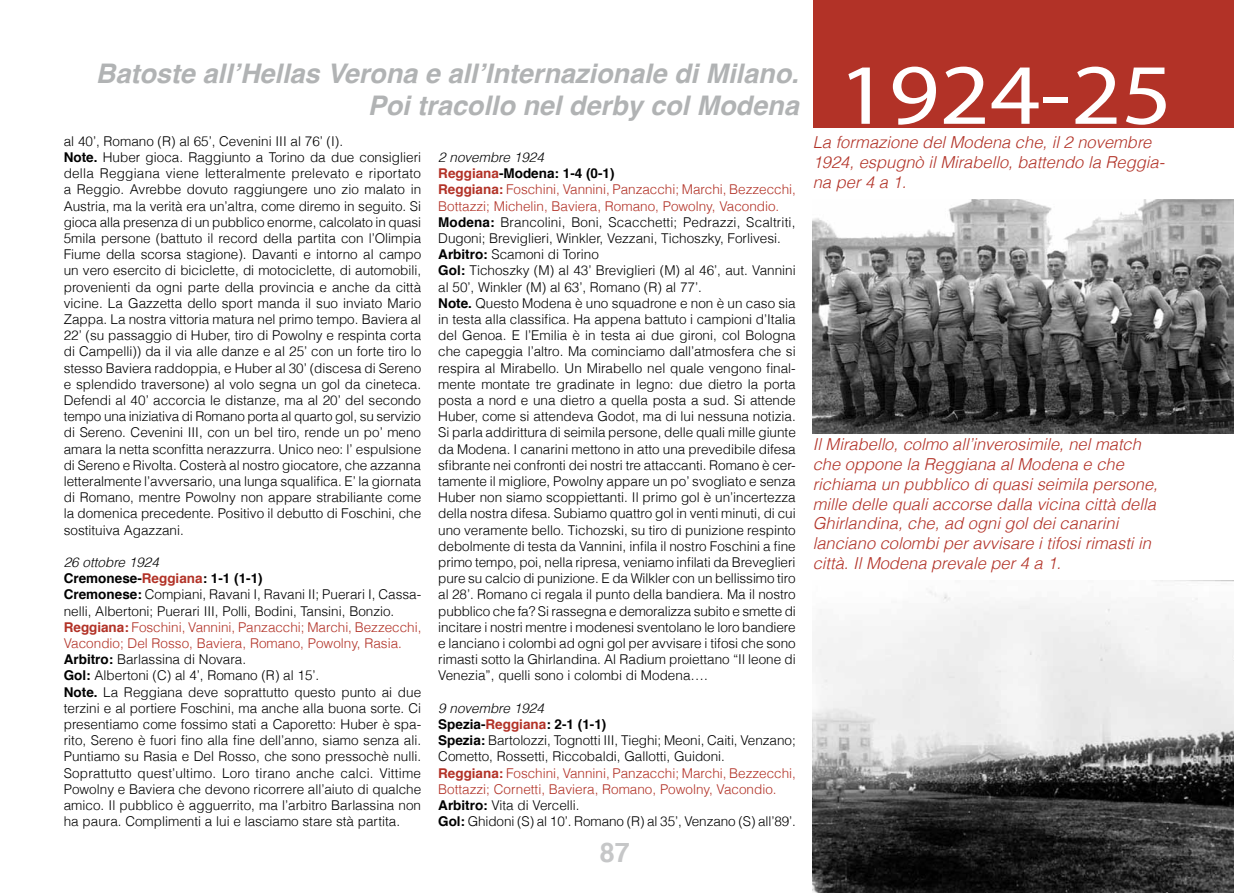
<style>
.page{position:relative;width:1234px;height:893px;background:#fff}
.page>*{position:absolute;margin:0;border:0;box-sizing:border-box;transform-origin:0 0}
.t1{font:86.55px "Myriad Pro";color:#fff;scale:1.14 1}
.t2{font:italic 700 27px/32.4px "Helvetica";color:#b1b3b4;text-align:right}
.t3{font:700 27px "Helvetica";color:#c6c7c8}
.t4{font:italic 300 16.5px/19.8px "Helvetica";color:#b23227}
.t5{font:300 13.5px/16.2px "Helvetica";color:#000}
.s1{font-weight:700}
.s2{font-style:italic}
.s3{font-weight:700;color:#b23227}
.s4{color:#b23227}
</style>
<div class="page">
<div style="left:812px;top:0;width:421px;height:128px;background:#b23227"></div>
<img style="left:812px;top:199px;width:421px;height:235px">
<img style="left:812px;top:580px;width:421px;height:313px">
<h2 class="t2" style="left:96px;top:57px;width:704px">Batoste allʼHellas Verona e allʼInternazionale di Milano.<br>Poi tracollo nel derby col Modena</h2>
<p class="t5" style="left:64px;top:132px;width:359px">al 40’, Romano (R) al 65’, Cevenini III al 76’ (I).<br><span class="s1">Note.</span> Huber gioca. Raggiunto a Torino da due consiglieri della Reggiana viene letteralmente prelevato e riportato a Reggio. Avrebbe dovuto raggiungere uno zio malato in Austria, ma la verità era un’altra, come diremo in seguito. Si gioca alla presenza di un pubblico enorme, calcolato in quasi 5mila persone (battuto il record della partita con l’Olimpia Fiume della scorsa stagione). Davanti e intorno al campo un vero esercito di biciclette, di motociclette, di automobili, provenienti da ogni parte della provincia e anche da città vicine. La Gazzetta dello sport manda il suo inviato Mario Zappa. La nostra vittoria matura nel primo tempo. Baviera al 22’ (su passaggio di Huber, tiro di Powolny e respinta corta di Campelli)) da il via alle danze e al 25’ con un forte tiro lo stesso Baviera raddoppia, e Huber al 30’ (discesa di Sereno e splendido traversone) al volo segna un gol da cineteca.<br>Defendi al 40’ accorcia le distanze, ma al 20’ del secondo tempo una iniziativa di Romano porta al quarto gol, su servizio di Sereno. Cevenini III, con un bel tiro, rende un po’ meno amara la netta sconfitta nerazzurra. Unico neo: l’ espulsione di Sereno e Rivolta. Costerà al nostro giocatore, che azzanna letteralmente l’avversario, una lunga squalifica. E’ la giornata di Romano, mentre Powolny non appare strabiliante come la domenica precedente. Positivo il debutto di Foschini, che sostituiva Agazzani.</p>
<p class="t5" style="left:64px;top:553px;width:359px"><span class="s2">26 ottobre 1924<br></span><span class="s1">Cremonese-</span><span class="s3">Reggiana</span><span class="s1">: 1-1 (1-1)<br>Cremonese:</span> Compiani, Ravani I, Ravani II; Puerari I, Cassa&shy;nelli, Albertoni; Puerari III, Polli, Bodini, Tansini, Bonzio.<br><span class="s3">Reggiana:</span> <span class="s4">Foschini, Vannini, Panzacchi; Marchi, Bezzecchi, Vacondio; Del Rosso, Baviera, Romano, Powolny, Rasia.<br></span><span class="s1">Arbitro:</span> Barlassina di Novara.<br><span class="s1">Gol:</span> Albertoni (C) al 4’, Romano (R) al 15’.<br><span class="s1">Note.</span> La Reggiana deve soprattutto questo punto ai due terzini e al portiere Foschini, ma anche alla buona sorte. Ci presentiamo come fossimo stati a Caporetto: Huber è spa&shy;rito, Sereno è fuori fino alla fine dell’anno, siamo senza ali.<br>Puntiamo su Rasia e Del Rosso, che sono pressochè nulli.<br>Soprattutto quest’ultimo. Loro tirano anche calci. Vittime Powolny e Baviera che devono ricorrere all’aiuto di qualche amico. Il pubblico è agguerrito, ma l’arbitro Barlassina non ha paura. Complimenti a lui e lasciamo stare stà partita.</p>
<p class="t5" style="left:438px;top:148px;width:359px"><span class="s2">2 novembre 1924<br></span><span class="s3">Reggiana</span><span class="s1">-Modena: 1-4 (0-1)<br></span><span class="s3">Reggiana:</span> <span class="s4">Foschini, Vannini, Panzacchi; Marchi, Bezzecchi, Bottazzi; Michelin, Baviera, Romano, Powolny, Vacondio.<br></span><span class="s1">Modena:</span> Brancolini, Boni, Scacchetti; Pedrazzi, Scaltriti, Dugoni; Breviglieri, Winkler, Vezzani, Tichoszky, Forlivesi.<br><span class="s1">Arbitro:</span> Scamoni di Torino<br><span class="s1">Gol:</span> Tichoszky (M) al 43’ Breviglieri (M) al 46’, aut. Vannini al 50’, Winkler (M) al 63’, Romano (R) al 77’.<br><span class="s1">Note.</span> Questo Modena è uno squadrone e non è un caso sia in testa alla classifica. Ha appena battuto i campioni d’Italia del Genoa. E l’Emilia è in testa ai due gironi, col Bologna che capeggia l’altro. Ma cominciamo dall’atmosfera che si respira al Mirabello. Un Mirabello nel quale vengono final&shy;mente montate tre gradinate in legno: due dietro la porta posta a nord e una dietro a quella posta a sud. Si attende Huber, come si attendeva Godot, ma di lui nessuna notizia.<br>Si parla addirittura di seimila persone, delle quali mille giunte da Modena. I canarini mettono in atto una prevedibile difesa sfibrante nei confronti dei nostri tre attaccanti. Romano è cer&shy;tamente il migliore, Powolny appare un po’ svogliato e senza Huber non siamo scoppiettanti. Il primo gol è un’incertezza della nostra difesa. Subiamo quattro gol in venti minuti, di cui uno veramente bello. Tichozski, su tiro di punizione respinto debolmente di testa da Vannini, infila il nostro Foschini a fine primo tempo, poi, nella ripresa, veniamo infilati da Breveglieri pure su calcio di punizione. E da Wilkler con un bellissimo tiro al 28’. Romano ci regala il punto della bandiera. Ma il nostro pubblico che fa? Si rassegna e demoralizza subito e smette di incitare i nostri mentre i modenesi sventolano le loro bandiere e lanciano i colombi ad ogni gol per avvisare i tifosi che sono rimasti sotto la Ghirlandina. Al Radium proiettano “Il leone di Venezia”, quelli sono i colombi di Modena….</p>
<p class="t5" style="left:438px;top:699px;width:359px"><span class="s2">9 novembre 1924<br></span><span class="s1">Spezia-</span><span class="s3">Reggiana</span><span class="s1">: 2-1 (1-1)<br>Spezia:</span> Bartolozzi, Tognotti III, Tieghi; Meoni, Caiti, Venzano; Cometto, Rossetti, Riccobaldi, Gallotti, Guidoni.<br><span class="s3">Reggiana:</span> <span class="s4">Foschini, Vannini, Panzacchi; Marchi, Bezzecchi, Bottazzi; Cornetti, Baviera, Romano, Powolny, Vacondio.<br></span><span class="s1">Arbitro:</span> Vita di Vercelli.<br><span class="s1">Gol:</span> Ghidoni (S) al 10’. Romano (R) al 35’, Venzano (S) all’89’.</p>
<h2 class="t3" style="left:599px;top:831px;width:32px">87</h2>
<h1 class="t1" style="left:838px;top:41px;width:294px">1924-25</h1>
<p class="t4" style="left:812px;top:132px;width:353px">La formazione del Modena che, il 2 novembre<br>1924, espugnò il Mirabello, battendo la Reggia&shy;na per 4 a 1.</p>
<p class="t4" style="left:812px;top:434px;width:346px">Il Mirabello, colmo all’inverosimile, nel match che oppone la Reggiana al Modena e che richiama un pubblico di quasi seimila persone, mille delle quali accorse dalla vicina città della ghirlandina, che, ad ogni gol dei canarini lanciano colombi per avvisare i tifosi rimasti in città. Il Modena prevale per 4 a 1.</p>
</div>
